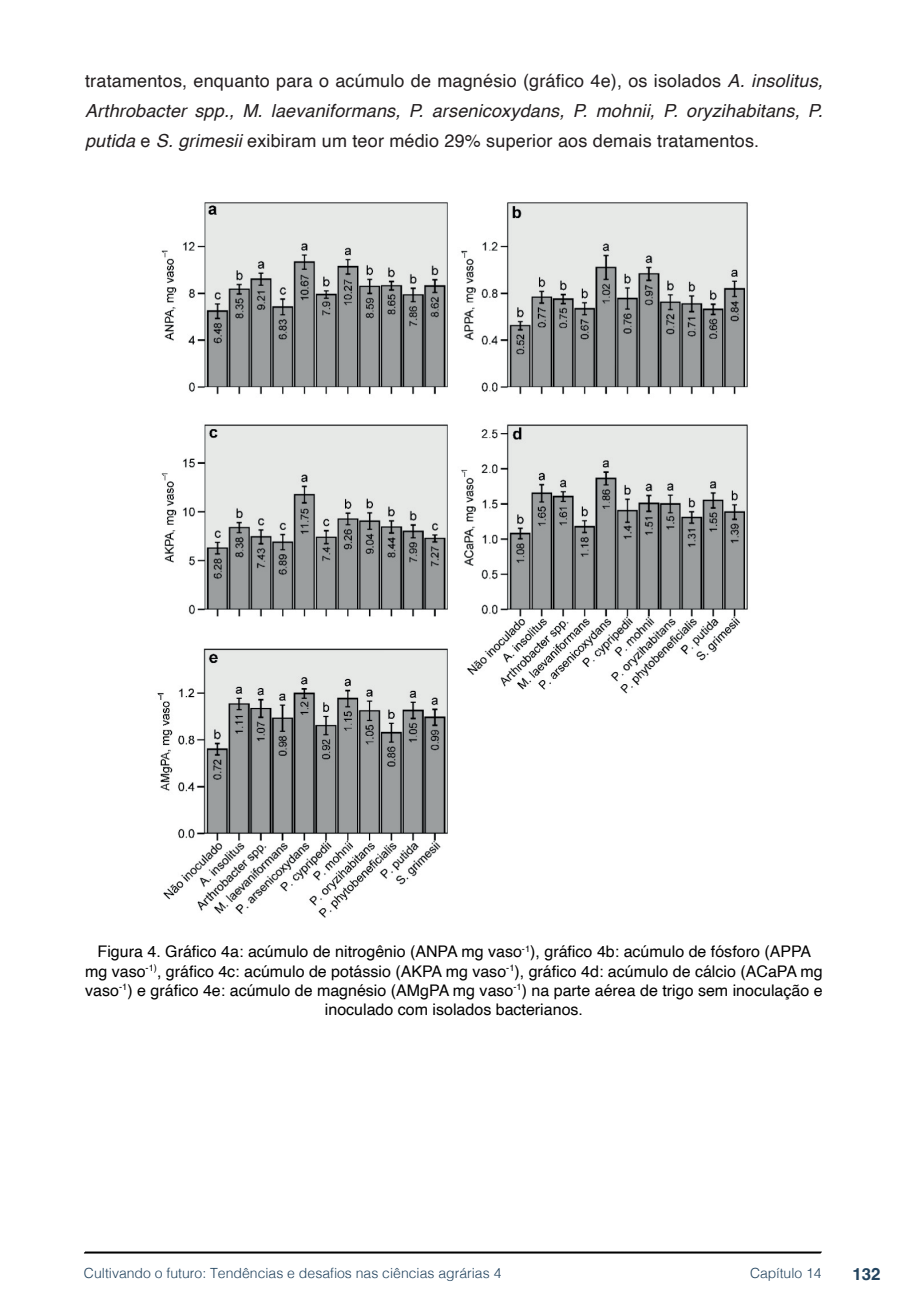
<style>
.page{position:relative;width:908px;height:1304px;background:#fff}
.page>*{position:absolute;margin:0;border:0;box-sizing:border-box;transform-origin:0 0}
.txt{font:18px/30px "Helvetica";letter-spacing:.01em;color:#231f20;text-align:justify}
.t1{font:700 16.8px "Helvetica";color:#23445f}
.imagens_graf_tab{font:16px/19.2px "Helvetica";color:#000;text-align:center}
.t2{font:300 14px "Helvetica";color:#23445f}
.s1{font-style:italic}
</style>
<div class="page">
<svg style="left:84px;top:1251px;width:737px;height:3px;background:#515151"></svg>
<img style="left:157px;top:202px;width:591px;height:716px">
<p class="txt" style="left:85px;top:66px;width:739px">tratamentos, enquanto para o acúmulo de magnésio (gráfico 4e), os isolados <span class="s1">A. insolitus, Arthrobacter spp., M. laevaniformans, P. arsenicoxydans, P. mohnii, P. oryzihabitans, P. putida</span> e <span class="s1">S. grimesii</span> exibiram um teor médio 29% superior aos demais tratamentos.</p>
<p class="imagens_graf_tab" style="left:85px;top:943px;width:739px">Figura 4. Gráfico 4a: acúmulo de nitrogênio (ANPA mg vaso<sup>-1</sup>), gráfico 4b: acúmulo de fósforo (APPA mg vaso<sup>-1)</sup>, gráfico 4c: acúmulo de potássio (AKPA mg vaso<sup>-1</sup>), gráfico 4d: acúmulo de cálcio (ACaPA mg vaso<sup>-1</sup>) e gráfico 4e: acúmulo de magnésio (AMgPA mg vaso<sup>-1</sup>) na parte aérea de trigo sem inoculação e inoculado com isolados bacterianos.</p>
<p class="t2" style="left:84px;top:1261px;width:419px">Cultivando o futuro: Tendências e desafios nas ciências agrárias 4</p>
<p class="t2" style="left:749px;top:1261px;width:73px">Capítulo 14</p>
<p class="t1" style="left:851px;top:1264px;width:30px">132</p>
</div>
